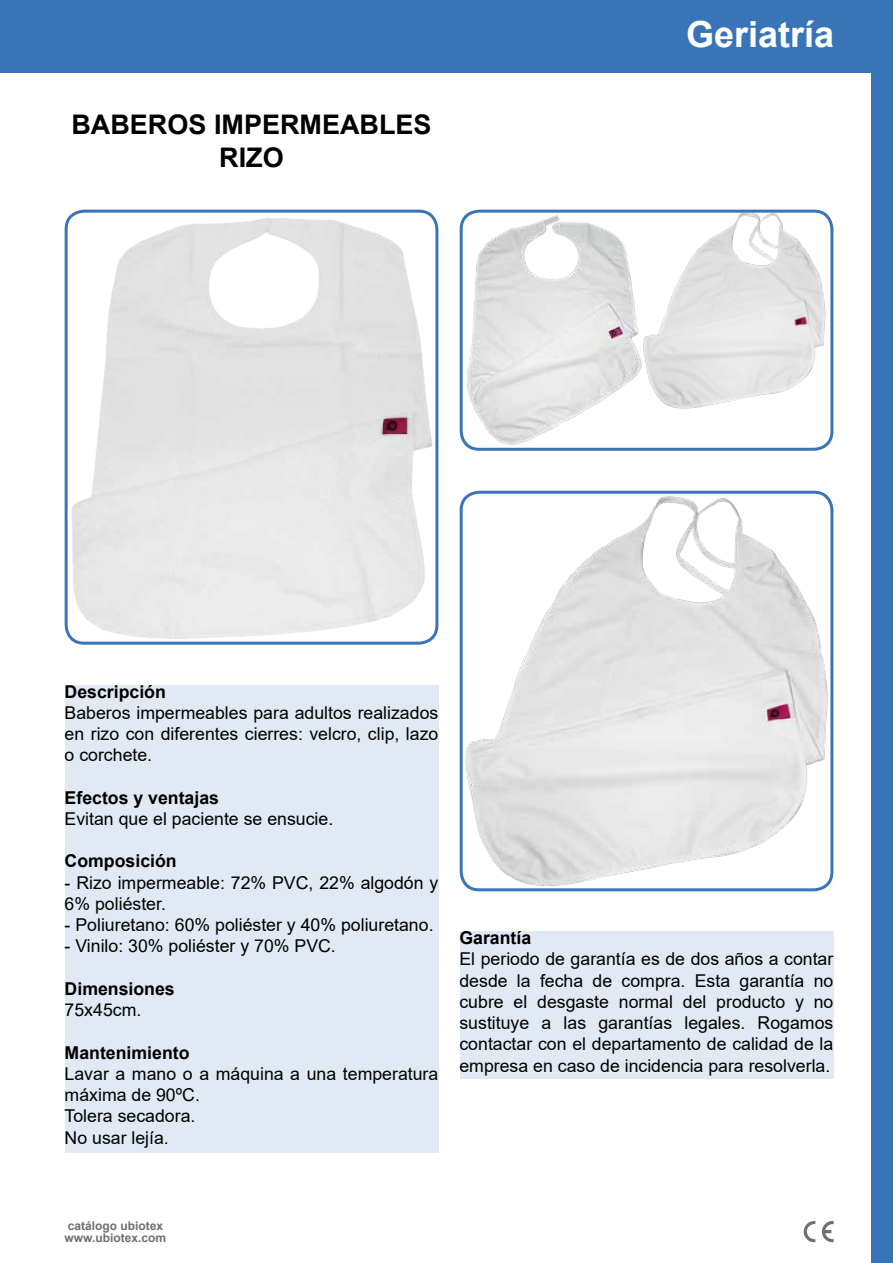
<style>
.page{position:relative;width:893px;height:1263px;background:#fff}
.page>*{position:absolute;margin:0;border:0;box-sizing:border-box;transform-origin:0 0}
.t1{font:700 36px "Arial";color:#fff}
.t2{font:700 27px/32.4px "Arial";color:#000;text-align:center}
.t3{font:17.7px/21.3px "Arial";color:#000;text-align:justify}
.t4{font:700 17.7px "Arial";color:#000}
.t5{font:700 12px/12px "Arial";color:#706f6f}
</style>
<div class="page">
<div style="left:65px;top:685px;width:373px;height:467px;background:#e1eaf4"></div>
<div style="left:460px;top:931px;width:373px;height:148px;background:#e1eaf4"></div>
<div style="left:0;top:0;width:893px;height:72px;background:#3974b9"></div>
<svg style="left:804px;top:1221px;width:11px;height:21px"></svg>
<svg style="left:822px;top:1221px;width:12px;height:21px"></svg>
<div style="left:872px;top:0;width:21px;height:1263px;background:#3974b9"></div>
<img style="left:460px;top:493px;width:373px;height:397px">
<img style="left:65px;top:210px;width:373px;height:434px">
<div style="left:65px;top:210px;width:373px;height:435px;border:3px solid #3974b9;border-radius:18px"></div>
<div style="left:460px;top:491px;width:373px;height:400px;border:3px solid #3974b9;border-radius:18px"></div>
<img style="left:460px;top:210px;width:187px;height:241px">
<img style="left:640px;top:210px;width:187px;height:200px">
<h2 class="t2" style="left:71px;top:109px;width:362px">BABEROS IMPERMEABLES<br>RIZO</h2>
<h1 class="t1" style="left:686px;top:9px;width:150px">Geriatría</h1>
<p class="t4" style="left:65px;top:679px;width:103px">Descripción</p>
<p class="t3" style="left:65px;top:702px;width:375px">Baberos impermeables para adultos realizados en rizo con diferentes cierres: velcro, clip, lazo o corchete.</p>
<p class="t4" style="left:65px;top:785px;width:156px">Efectos y ventajas</p>
<p class="t3" style="left:65px;top:808px;width:270px">Evitan que el paciente se ensucie.</p>
<p class="t4" style="left:65px;top:849px;width:114px">Composición</p>
<p class="t3" style="left:65px;top:872px;width:375px">- Rizo impermeable: 72% PVC, 22% algodón y<br>6% poliéster.</p>
<p class="t3" style="left:65px;top:914px;width:370px">- Poliuretano: 60% poliéster y 40% poliuretano.</p>
<p class="t3" style="left:65px;top:935px;width:273px">- Vinilo: 30% poliéster y 70% PVC.</p>
<p class="t4" style="left:65px;top:976px;width:112px">Dimensiones</p>
<p class="t3" style="left:65px;top:999px;width:78px">75x45cm.</p>
<p class="t4" style="left:65px;top:1040px;width:126px">Mantenimiento</p>
<p class="t3" style="left:65px;top:1063px;width:375px;text-align:left">Lavar a mano o a máquina a una temperatura máxima de 90ºC.<br>Tolera secadora.<br>No usar lejía.</p>
<p class="t4" style="left:459px;top:925px;width:73px">Garantía</p>
<p class="t3" style="left:459px;top:948px;width:375px">El periodo de garantía es de dos años a contar desde la fecha de compra. Esta garantía no cubre el desgaste normal del producto y no sustituye a las garantías legales. Rogamos contactar con el departamento de calidad de la empresa en caso de incidencia para resolverla.</p>
<p class="t5" style="left:65px;top:1219px;width:103px">catálogo ubiotex www.ubiotex.com</p>
</div>
